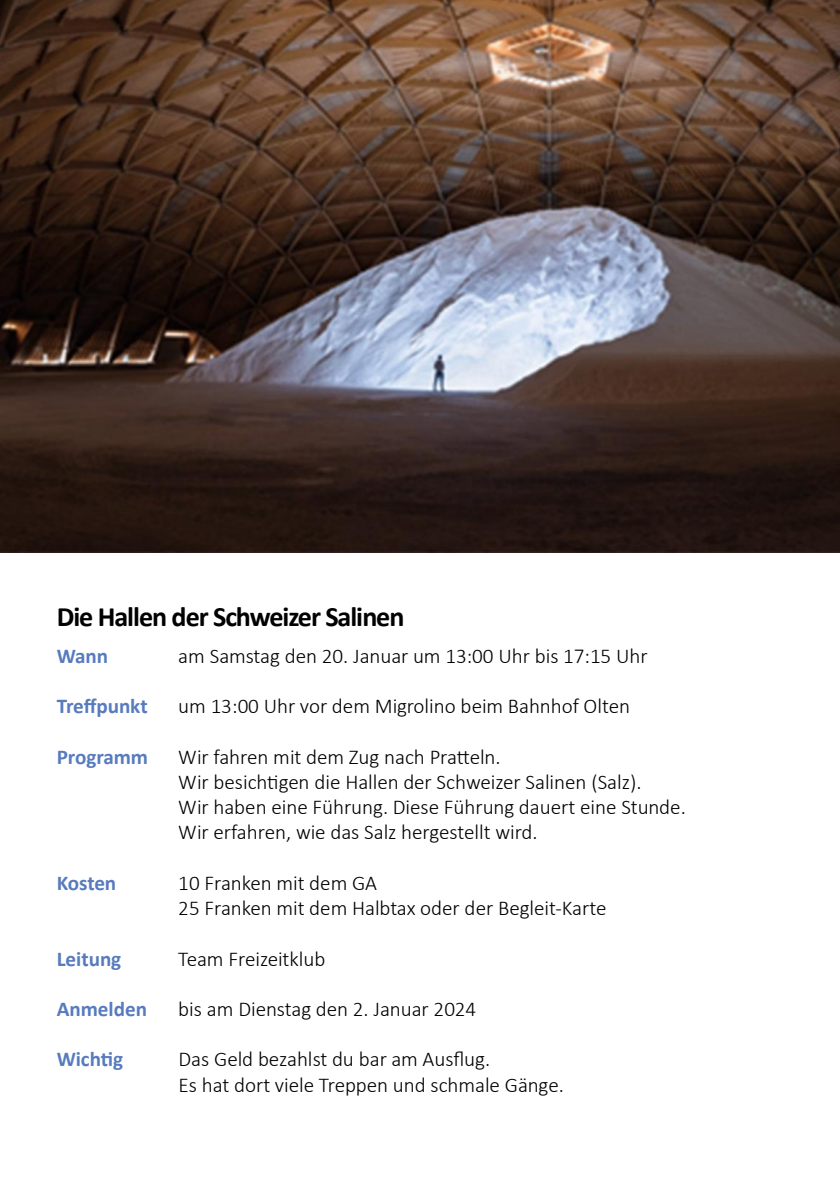
<style>
.page{position:relative;width:840px;height:1191px;background:#fff}
.page>*{position:absolute;margin:0;border:0;box-sizing:border-box;transform-origin:0 0}
.t1{font:700 28px "Calibri";letter-spacing:-.04em;color:#000}
.t2{font:300 21.2px "Calibri";letter-spacing:-.005em;color:#000}
.t3{font:700 21.2px "Calibri";letter-spacing:-.005em;color:#577bbd}
</style>
<div class="page">
<img style="left:0;top:0;width:839px;height:553px">
<h1 class="t1" style="left:57px;top:605px;width:349px">Die Hallen der Schweizer Salinen</h1>
<p class="t3" style="left:57px;top:647px;width:53px">Wann</p>
<p class="t3" style="left:57px;top:697px;width:92px">Treffpunkt</p>
<p class="t3" style="left:57px;top:748px;width:93px">Programm</p>
<p class="t2" style="left:178px;top:647px;width:470px">am Samstag den 20. Januar um 13:00 Uhr bis 17:15 Uhr</p>
<p class="t2" style="left:178px;top:697px;width:453px">um 13:00 Uhr vor dem Migrolino beim Bahnhof Olten</p>
<p class="t2" style="left:178px;top:748px;width:324px">Wir fahren mit dem Zug nach Pratteln.</p>
<p class="t2" style="left:178px;top:773px;width:464px">Wir besichtigen die Hallen der Schweizer Salinen (Salz).</p>
<p class="t2" style="left:178px;top:798px;width:509px">Wir haben eine Führung. Diese Führung dauert eine Stunde.</p>
<p class="t2" style="left:178px;top:823px;width:361px">Wir erfahren, wie das Salz hergestellt wird.</p>
<p class="t2" style="left:178px;top:874px;width:200px">10 Franken mit dem GA</p>
<p class="t2" style="left:178px;top:899px;width:429px">25 Franken mit dem Halbtax oder der Begleit-Karte</p>
<p class="t2" style="left:178px;top:949px;width:149px">Team Freizeitklub</p>
<p class="t2" style="left:178px;top:1000px;width:299px">bis am Dienstag den 2. Januar 2024</p>
<p class="t3" style="left:57px;top:874px;width:61px">Kosten</p>
<p class="t3" style="left:57px;top:949px;width:66px">Leitung</p>
<p class="t3" style="left:57px;top:1000px;width:92px">Anmelden</p>
<p class="t3" style="left:57px;top:1050px;width:68px">Wichtig</p>
<p class="t2" style="left:178px;top:1050px;width:313px">Das Geld bezahlst du bar am Ausflug.</p>
<p class="t2" style="left:178px;top:1075px;width:387px">Es hat dort viele Treppen und schmale Gänge.</p>
</div>
